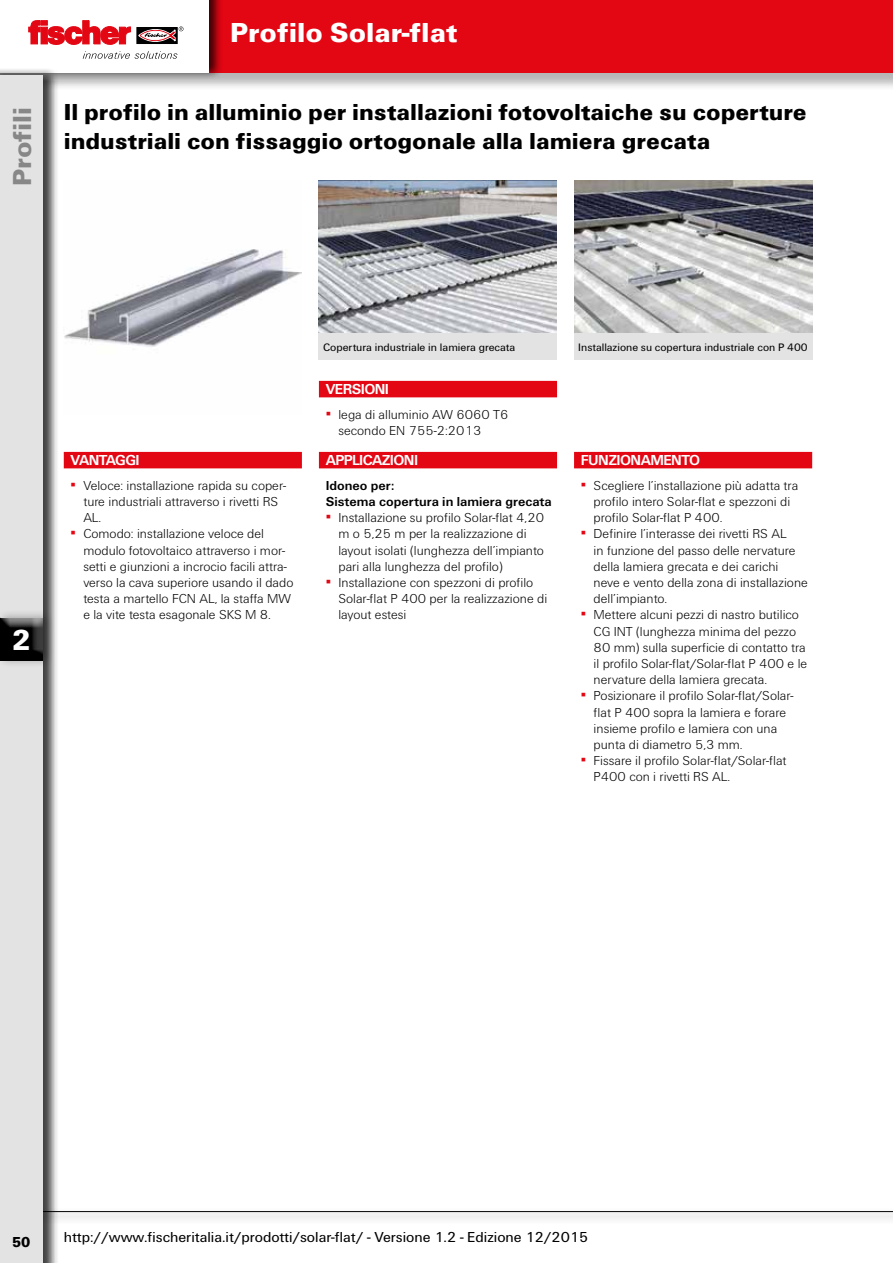
<style>
.page{position:relative;width:893px;height:1263px;background:#fff}
.page>*{position:absolute;margin:0;border:0;box-sizing:border-box;transform-origin:0 0}
.t1{font:900 30px "Fi We";color:#fff}
.t2{font:900 28.5px "Fi We";color:#fff}
.t3{font:900 27px "Fi We";color:#878787}
.t4{font:900 24px/28.8px "Fi We";color:#000}
.t5{font:15px "Fi We";color:#000}
.t6{font:700 15px "Fi We";letter-spacing:-.04em;color:#fff}
.t7{font:900 15px "Fi We";color:#000}
.t8{font:300 13.5px/16.2px "Fi We";color:#000}
.t9{font:700 13.5px/16.2px "Fi We";color:#000}
.t10{font:11.25px "Fi We";color:#000}
.s1{font-weight:400;color:#e30613}
</style>
<div class="page">
<div style="left:0;top:1207px;width:893px;height:18px;background:#000;opacity:.75"></div>
<hr style="left:0;top:1211px;width:893px;height:1px;background:#000">
<div style="left:0;top:0;width:893px;height:91px;background:#000;opacity:.29"></div>
<div style="left:0;top:0;width:893px;height:72px;background:#e30613"></div>
<div style="left:0;top:0;width:223px;height:81px;background:#000;opacity:.75"></div>
<div style="left:0;top:0;width:208px;height:72px;background:#fff"></div>
<svg style="left:137px;top:27px;width:41px;height:17px"></svg>
<svg style="left:29px;top:21px;width:102px;height:24px"></svg>
<svg style="left:139px;top:26px;width:44px;height:15px"></svg>
<svg style="left:83px;top:51px;width:94px;height:8px"></svg>
<div style="left:0;top:67px;width:59px;height:1196px;background:#000;opacity:.75"></div>
<div style="left:0;top:75px;width:43px;height:1188px;background:#e3e3e3"></div>
<div style="left:0;top:610px;width:55px;height:59px;background:#000;opacity:.3"></div>
<div style="left:0;top:608px;width:54px;height:54px;background:#fff;opacity:.75"></div>
<div style="left:0;top:611px;width:49px;height:51px;background:#000;opacity:.75"></div>
<img style="left:319px;top:180px;width:238px;height:153px">
<img style="left:574px;top:180px;width:238px;height:153px">
<img style="left:64px;top:249px;width:238px;height:98px">
<div style="left:319px;top:333px;width:238px;height:27px;background:#e3e3e3"></div>
<div style="left:574px;top:333px;width:238px;height:27px;background:#e3e3e3"></div>
<div style="left:319px;top:381px;width:238px;height:16px;background:#e30613"></div>
<div style="left:64px;top:452px;width:238px;height:16px;background:#e30613"></div>
<div style="left:319px;top:452px;width:238px;height:16px;background:#e30613"></div>
<div style="left:574px;top:452px;width:238px;height:16px;background:#e30613"></div>
<h3 class="t3" style="left:7px;top:186px;width:81px;rotate:-90deg">Profili</h3>
<h2 class="t2" style="left:230px;top:16px;width:229px">Profilo Solar-flat</h2>
<h3 class="t4" style="left:64px;top:98px;width:744px">Il profilo in alluminio per installazioni fotovoltaiche su coperture industriali con fissaggio ortogonale alla lamiera grecata</h3>
<h1 class="t1" style="left:12px;top:623px;width:20px">2</h1>
<p class="t6" style="left:71px;top:452px;width:71px">VANTAGGI</p>
<p class="t8" style="left:83px;top:477px;width:204px;text-indent:-13px"><span class="s1">▪</span> Veloce: installazione rapida su coper&shy;ture industriali attraverso i rivetti RS<br>AL.</p>
<p class="t8" style="left:83px;top:526px;width:212px;text-indent:-13px"><span class="s1">▪</span> Comodo: installazione veloce del modulo fotovoltaico attraverso i mor&shy;setti e giunzioni a incrocio facili attra&shy;verso la cava superiore usando il dado testa a martello FCN AL, la staffa MW e la vite testa esagonale SKS M 8.</p>
<p class="t10" style="left:323px;top:341px;width:194px">Copertura industriale in lamiera grecata</p>
<p class="t10" style="left:578px;top:341px;width:231px">Installazione su copertura industriale con P 400</p>
<p class="t6" style="left:326px;top:381px;width:65px">VERSIONI</p>
<p class="t8" style="left:338px;top:406px;width:171px;text-indent:-13px"><span class="s1">▪</span> lega di alluminio AW 6060 T6 secondo EN 755-2:2013</p>
<p class="t6" style="left:326px;top:452px;width:94px">APPLICAZIONI</p>
<p class="t9" style="left:326px;top:477px;width:228px">Idoneo per:<br>Sistema copertura in lamiera grecata</p>
<p class="t8" style="left:338px;top:510px;width:207px;text-indent:-13px"><span class="s1">▪</span> Installazione su profilo Solar-flat 4,20 m o 5,25 m per la realizzazione di layout isolati (lunghezza dell’impianto pari alla lunghezza del profilo)</p>
<p class="t8" style="left:338px;top:574px;width:210px;text-indent:-13px"><span class="s1">▪</span> Installazione con spezzoni di profilo<br>Solar-flat P 400 per la realizzazione di layout estesi</p>
<p class="t6" style="left:581px;top:452px;width:121px">FUNZIONAMENTO</p>
<p class="t8" style="left:594px;top:477px;width:206px;text-indent:-13px"><span class="s1">▪</span> Scegliere l’installazione più adatta tra profilo intero Solar-flat e spezzoni di profilo Solar-flat P 400.</p>
<p class="t8" style="left:594px;top:526px;width:216px;text-indent:-13px"><span class="s1">▪</span> Definire l’interasse dei rivetti RS AL<br>in funzione del passo delle nervature della lamiera grecata e dei carichi neve e vento della zona di installazione dell’impianto.</p>
<p class="t8" style="left:594px;top:607px;width:215px;text-indent:-13px"><span class="s1">▪</span> Mettere alcuni pezzi di nastro butilico CG INT (lunghezza minima del pezzo 80 mm) sulla superficie di contatto tra il profilo Solar-flat/Solar-flat P 400 e le nervature della lamiera grecata.</p>
<p class="t8" style="left:594px;top:688px;width:201px;text-indent:-13px"><span class="s1">▪</span> Posizionare il profilo Solar-flat/Solar&shy;flat P 400 sopra la lamiera e forare insieme profilo e lamiera con una punta di diametro 5,3 mm.</p>
<p class="t8" style="left:594px;top:753px;width:194px;text-indent:-13px"><span class="s1">▪</span> Fissare il profilo Solar-flat/Solar-flat<br>P400 con i rivetti RS AL.</p>
<p class="t7" style="left:12px;top:1234px;width:20px">50</p>
<p class="t5" style="left:64px;top:1228px;width:526px">http://www.fischeritalia.it/prodotti/solar-flat/ - Versione 1.2 - Edizione 12/2015</p>
</div>
